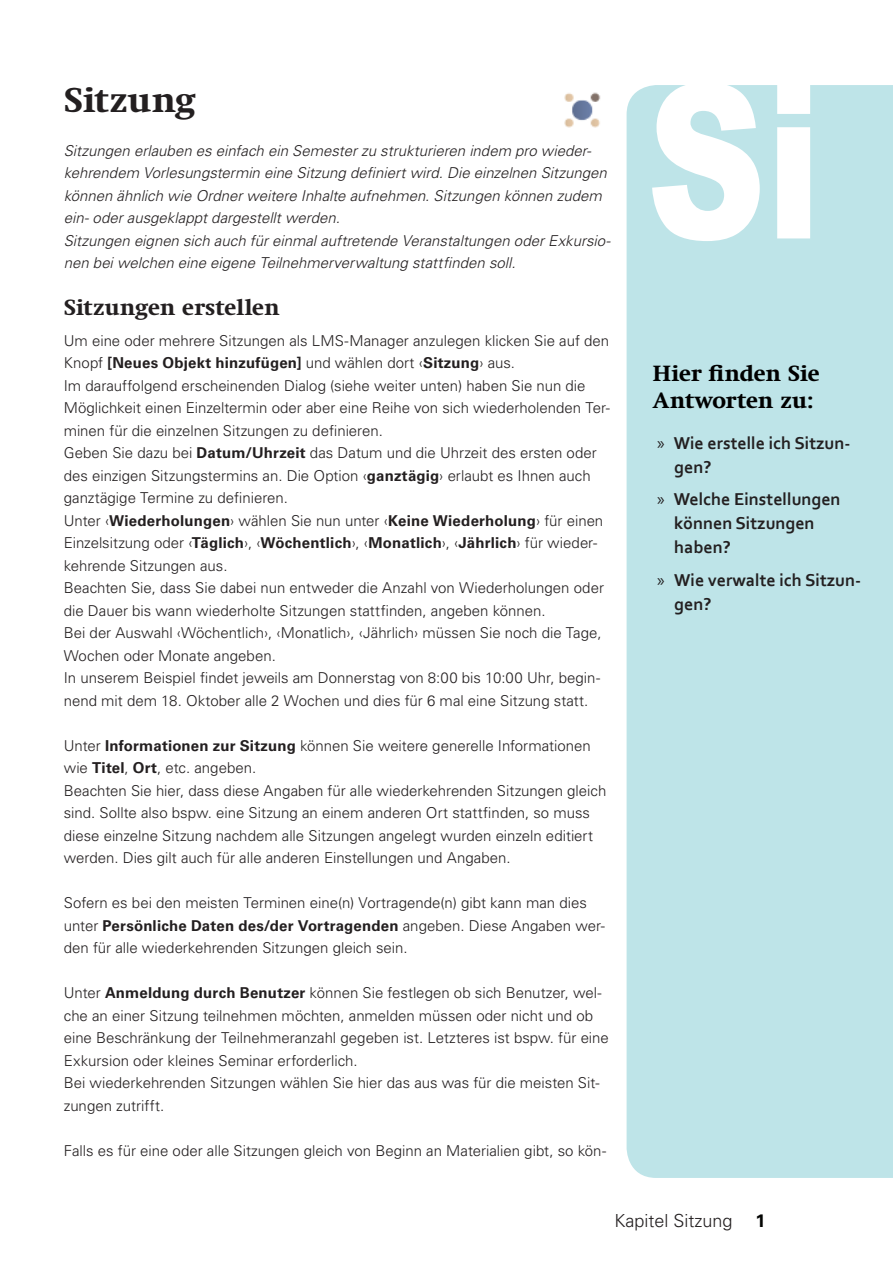
<style>
.page{position:relative;width:893px;height:1263px;background:#fff}
.page>*{position:absolute;margin:0;border:0;box-sizing:border-box;transform-origin:0 0}
.t1{font:900 214.5px "Arial";color:#fff;scale:.77 1}
.Headline_1{font:700 35.25px "Swift Neue LT Pro";color:#231f20}
.Antwort_zu{font:700 22.5px/27px "Swift Neue LT Pro";letter-spacing:-.005em;color:#000}
.Headline_2{font:700 22.5px "Swift Neue LT Pro";letter-spacing:.01em;color:#231f20}
.t2{font:700 18px/24px "Corbel";color:#231f20}
.t3{font:300 18px "Univers LT Std";color:#231f20}
.t4{font:700 18px "Univers LT Std";color:#040503}
.Fliesstext_A4{font:300 15px/22.5px "Univers LT Std";color:#231f20}
.Intro{font:italic 300 15px/22.5px "Univers LT Std";color:#231f20}
.s1{font-weight:700}
.s2{font-family:"Myriad Pro";font-weight:400}
</style>
<div class="page">
<div style="left:627px;top:85px;width:266px;height:1093px;background:#bee4e8"></div>
<img style="left:564px;top:92px;width:37px;height:35px">
<p class="Headline_1" style="left:64px;top:79px;width:133px">Sitzung</p>
<p class="Intro" style="left:64px;top:139px;width:548px">Sitzungen erlauben es einfach ein Semesterzu strukturieren indem pro wieder&shy;kehrendem Vorlesungstermin eine Sitzung definiertwird.Die einzelnen Sitzungen können ähnlich wie Ordnerweitere Inhalte aufnehmen.Sitzungen können zudem ein-oderausgeklapptdargestelltwerden.</p>
<p class="Intro" style="left:64px;top:229px;width:552px">Sitzungen eignen sich auch füreinmalauftretende Veranstaltungen oderExkursio&shy;nen beiwelchen eine eigene Teilnehmerverwaltung stattfinden soll.</p>
<p class="Headline_2" style="left:64px;top:294px;width:217px">Sitzungen erstellen</p>
<p class="Fliesstext_A4" style="left:64px;top:329px;width:547px">Um eine oder mehrere Sitzungen als LMS-Manager anzulegen klicken Sie auf den<br>Knopf <span class="s1">[Neues Objekt hinzufügen]</span> und wählen dort ‹<span class="s1">Sitzung</span>› aus.</p>
<p class="Fliesstext_A4" style="left:64px;top:374px;width:548px">Im darauffolgend erscheinenden Dialog (siehe weiter unten) haben Sie nun die<br>Möglichkeit einen Einzeltermin oder aber eine Reihe von sich wiederholenden Ter&shy;minen für die einzelnen Sitzungen zu definieren.</p>
<p class="Fliesstext_A4" style="left:64px;top:442px;width:534px">Geben Sie dazu bei <span class="s1">Datum/Uhrzeit</span> das Datum und die Uhrzeit des ersten oder des einzigen Sitzungstermins an. Die Option ‹<span class="s1">ganztägig</span>› erlaubt es Ihnen auch ganztägige Termine zu definieren.</p>
<p class="Fliesstext_A4" style="left:64px;top:509px;width:541px">Unter ‹<span class="s1">Wiederholungen</span>› wählen Sie nun unter ‹<span class="s1">Keine Wiederholung</span>› für einen<br>Einzelsitzung oder ‹<span class="s1">Täglich</span>›, ‹<span class="s1">Wöchentlich</span>›, ‹<span class="s1">Monatlich</span>›, ‹<span class="s1">Jährlich</span>› für wieder&shy;kehrende Sitzungen aus.</p>
<p class="Fliesstext_A4" style="left:64px;top:577px;width:542px">Beachten Sie, dass Sie dabei nun entweder die Anzahl von Wiederholungen oder die Dauer bis wann wiederholte Sitzungen stattfinden, angeben können.</p>
<p class="Fliesstext_A4" style="left:64px;top:622px;width:539px">Bei der Auswahl ‹Wöchentlich›, ‹Monatlich›, ‹Jährlich› müssen Sie noch die Tage,<br>Wochen oder Monate angeben.</p>
<p class="Fliesstext_A4" style="left:64px;top:667px;width:538px">In unserem Beispiel findet jeweils am Donnerstag von 8:00 bis 10:00 Uhr, begin&shy;nend mit dem 18. Oktober alle 2 Wochen und dies für 6 mal eine Sitzung statt.</p>
<p class="Fliesstext_A4" style="left:64px;top:734px;width:529px">Unter <span class="s1">Informationen zur Sitzung</span> können Sie weitere generelle Informationen wie <span class="s1">Titel</span>, <span class="s1">Ort</span>, etc. angeben.</p>
<p class="Fliesstext_A4" style="left:64px;top:779px;width:544px">Beachten Sie hier, dass diese Angaben für alle wiederkehrenden Sitzungen gleich sind. Sollte also bspw. eine Sitzung an einem anderen Ort stattfinden, so muss diese einzelne Sitzung nachdem alle Sitzungen angelegt wurden einzeln editiert werden. Dies gilt auch für alle anderen Einstellungen und Angaben.</p>
<p class="Fliesstext_A4" style="left:64px;top:892px;width:543px">Sofern es bei den meisten Terminen eine(n) Vortragende(n) gibt kann man dies unter <span class="s1">Persönliche Daten des/der Vortragenden</span> angeben. Diese Angaben wer&shy;den für alle wiederkehrenden Sitzungen gleich sein.</p>
<p class="Fliesstext_A4" style="left:64px;top:982px;width:547px">Unter <span class="s1">Anmeldung durch Benutzer</span> können Sie festlegen ob sich Benutzer, wel&shy;che an einer Sitzung teilnehmen möchten, anmelden müssen oder nicht und ob eine Beschränkung der Teilnehmeranzahl gegeben ist. Letzteres ist bspw. für eine Exkursion oder kleines Seminar erforderlich.</p>
<p class="Fliesstext_A4" style="left:64px;top:1072px;width:537px">Bei wiederkehrenden Sitzungen wählen Sie hier das aus was für die meisten Sit&shy;zungen zutrifft.</p>
<p class="Fliesstext_A4" style="left:64px;top:1139px;width:544px">Falls es für eine oder alle Sitzungen gleich von Beginn an Materialien gibt, so kön-</p>
<p class="t1" style="left:646px;top:6px;width:229px">Si</p>
<p class="Antwort_zu" style="left:653px;top:359px;width:168px">Hier finden Sie<br>Antworten zu:</p>
<p class="t2" style="left:674px;top:430px;width:178px;text-indent:-17px"><span class="s2">»</span> Wie erstelle ich Sitzun&shy;gen?</p>
<p class="t2" style="left:674px;top:487px;width:168px;text-indent:-17px"><span class="s2">»</span> Welche Einstellungen können Sitzungen haben?</p>
<p class="t2" style="left:674px;top:567px;width:188px;text-indent:-17px"><span class="s2">»</span> Wie verwalte ich Sitzun&shy;gen?</p>
<p class="t3" style="left:614px;top:1210px;width:120px">Kapitel Sitzung</p>
<p class="t4" style="left:755px;top:1210px;width:12px">1</p>
</div>
